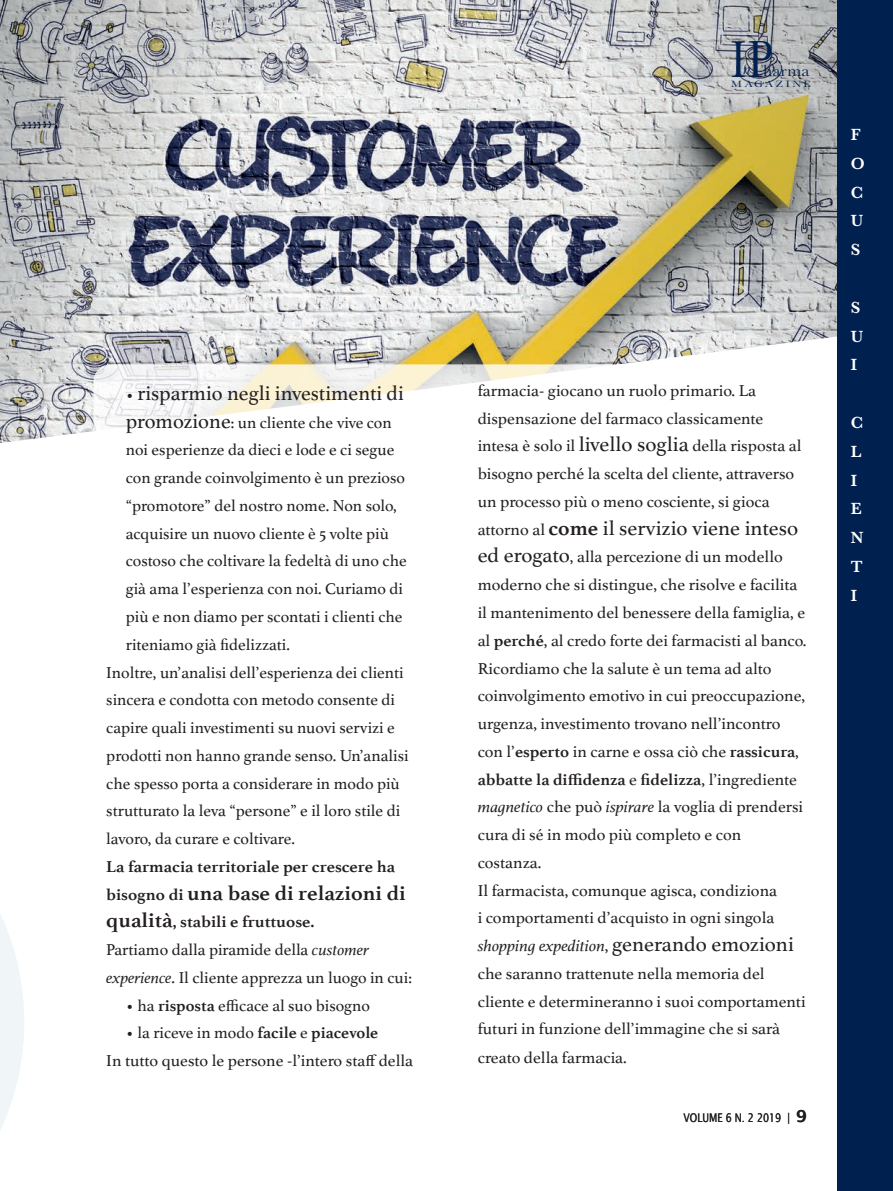
<style>
.page{position:relative;width:893px;height:1191px;background:#fff}
.page>*{position:absolute;margin:0;border:0;box-sizing:border-box;transform-origin:0 0}
.t1{font:54px "Baskerville";color:#00214f;scale:.8 1}
.t2{font:21px "Athelas";color:#231f20}
.t3{font:700 21px "Athelas";color:#231f20;scale:1.04 1}
.t4{font:600 16.8px/28.8px "Baskerville";color:#fff}
.t5{font:16.5px/27.8px "Athelas";color:#231f20}
.t6{font:700 16.5px "Athelas";color:#231f20;scale:1.04 1}
.t7{font:16.2px "Baskerville";color:#00214f;scale:1.08 1}
.t8{font:italic 16.2px "Baskerville";color:#00214f;scale:1.1 1}
.t9{font:12px "Lucida Sans";color:#231f20;scale:.8 1}
.t10{font:9.45px "Baskerville";letter-spacing:.2em;color:#00214f;scale:1.24 1}
.s1{font-size:16.5px}
.s2{font-size:21px}
.s3{font-weight:700;font-size:21px}
.s4{font-weight:700}
.s5{font-style:italic}
.s6{font-weight:600;font-size:16.5px}
</style>
<div class="page">
<svg style="left:0;top:914px;width:24px;height:216px"></svg>
<img style="left:0;top:0;width:838px;height:327px">
<svg style="left:0;top:327px;width:838px;height:404px"></svg>
<div style="left:838px;top:0;width:55px;height:1191px;background:#00214f"></div>
<p class="t2" style="left:126px;top:376px;width:279px"><span class="s1">•</span> risparmio negli investimenti di</p>
<p class="t5" style="left:126px;top:408px;width:268px"><span class="s2">promozione</span>: un cliente che vive con</p>
<p class="t5" style="left:126px;top:435px;width:270px">noi esperienze da dieci e lode e ci segue</p>
<p class="t5" style="left:126px;top:463px;width:281px">con grande coinvolgimento è un prezioso</p>
<p class="t5" style="left:126px;top:491px;width:273px">“promotore” del nostro nome. Non solo,</p>
<p class="t5" style="left:126px;top:519px;width:265px">acquisire un nuovo cliente è 5 volte più</p>
<p class="t5" style="left:126px;top:546px;width:282px">costoso che coltivare la fedeltà di uno che</p>
<p class="t5" style="left:126px;top:574px;width:279px">già ama l’esperienza con noi. Curiamo di</p>
<p class="t5" style="left:126px;top:602px;width:278px">più e non diamo per scontati i clienti che</p>
<p class="t5" style="left:126px;top:630px;width:166px">riteniamo già fidelizzati.</p>
<p class="t5" style="left:106px;top:657px;width:299px">Inoltre, un’analisi dell’esperienza dei clienti</p>
<p class="t5" style="left:106px;top:685px;width:290px">sincera e condotta con metodo consente di</p>
<p class="t5" style="left:106px;top:713px;width:290px">capire quali investimenti su nuovi servizi e</p>
<p class="t5" style="left:106px;top:741px;width:304px">prodotti non hanno grande senso. Un’analisi</p>
<p class="t5" style="left:106px;top:768px;width:295px">che spesso porta a considerare in modo più</p>
<p class="t5" style="left:106px;top:796px;width:295px">strutturato la leva “persone” e il loro stile di</p>
<p class="t5" style="left:106px;top:824px;width:190px">lavoro, da curare e coltivare.</p>
<p class="t6" style="left:106px;top:853px;width:279px">La farmacia territoriale per crescere ha</p>
<p class="t3" style="left:106px;top:875px;width:289px"><span class="s1">bisogno di</span> una base di relazioni di</p>
<p class="t5" style="left:106px;top:907px;width:307px"><span class="s3">qualità</span><span class="s4">, stabili e fruttuose.<br></span>Partiamo dalla piramide della <span class="s5">customer experience</span>. Il cliente apprezza un luogo in cui:</p>
<p class="t5" style="left:126px;top:990px;width:246px">• ha <span class="s4">risposta</span> efficace al suo bisogno</p>
<p class="t5" style="left:106px;top:1018px;width:308px;text-indent:20px">• la riceve in modo <span class="s4">facile</span> e <span class="s4">piacevole<br></span>In tutto questo le persone -l’intero staff della</p>
<h1 class="t1" style="left:731px;top:26px;width:53px">IP</h1>
<p class="t8" style="left:743px;top:57px;width:8px">n</p>
<p class="t7" style="left:763px;top:61px;width:45px">harma</p>
<p class="t10" style="left:731px;top:78px;width:66px">MAGAZINE</p>
<p class="t5" style="left:478px;top:376px;width:325px">farmacia- giocano un ruolo primario. La dispensazione del farmaco classicamente intesa è solo il <span class="s2">livello soglia</span> della risposta al bisogno perché la scelta del cliente, attraverso un processo più o meno cosciente, si gioca</p>
<p class="t2" style="left:478px;top:511px;width:322px"><span class="s1">attorno al</span> <span class="s4">come</span> il servizio viene inteso</p>
<p class="t5" style="left:478px;top:542px;width:330px"><span class="s2">ed erogato</span>, alla percezione di un modello moderno che si distingue, che risolve e facilita il mantenimento del benessere della famiglia, e al <span class="s4">perché</span>, al credo forte dei farmacisti al banco.<br>Ricordiamo che la salute è un tema ad alto coinvolgimento emotivo in cui preoccupazione, urgenza, investimento trovano nell’incontro con l’<span class="s4">esperto</span> in carne e ossa ciò che <span class="s4">rassicura</span>, <span class="s4">abbatte la diffidenza</span> e <span class="s4">fidelizza</span>, l’ingrediente <span class="s5">magnetico</span> che può <span class="s5">ispirare</span> la voglia di prendersi cura di sé in modo più completo e con costanza.<br>Il farmacista, comunque agisca, condiziona<br>i comportamenti d’acquisto in ogni singola <span class="s5">shopping expedition</span>, <span class="s2">generando emozioni </span>che saranno trattenute nella memoria del cliente e determineranno i suoi comportamenti futuri in funzione dell’immagine che si sarà creato della farmacia.</p>
<p class="t9" style="left:684px;top:1111px;width:155px">VOLUME 6 N. 2 2019 | <span class="s6">9</span></p>
<p class="t4" style="left:851px;top:120px;width:15px">F<br>O<br>C<br>U<br>S</p>
<p class="t4" style="left:851px;top:293px;width:14px">S<br>U<br>I</p>
<p class="t4" style="left:851px;top:408px;width:14px">C<br>L<br>I<br>E<br>N<br>T<br>I</p>
</div>
